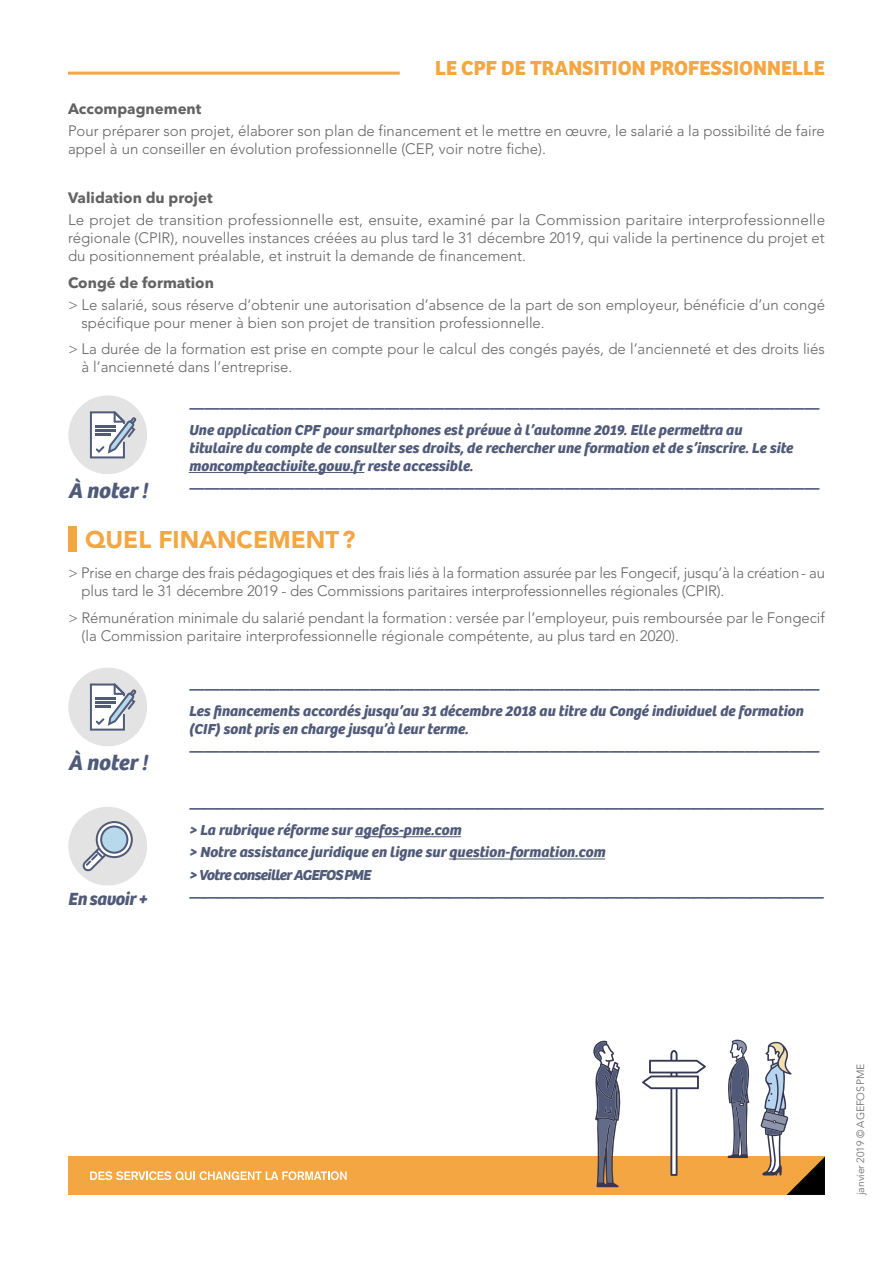
<style>
.page{position:relative;width:893px;height:1263px;background:#fff}
.page>*{position:absolute;margin:0;border:0;box-sizing:border-box;transform-origin:0 0}
.t1{font:900 24px "Avenir";color:#f3a641}
.t2{font:italic 700 21.9px "Bree";color:#505a79}
.t3{font:700 21px "Bree";color:#f3a641}
.t4{font:italic 700 18.3px "Bree";letter-spacing:-.015em;color:#505a79}
.t5{font:300 15px/18px "Avenir";color:#646363}
.t6{font:italic 700 15px/22.2px "Bree";color:#505a79}
.t7{font:700 15px "Avenir Next LT Pro";color:#646363}
.t8{font:300 10.5px "Avenir";letter-spacing:-.01em;color:#646363}
.s1{color:#505a78}
</style>
<div class="page">
<div style="left:68px;top:526px;width:9px;height:26px;background:#f3a641"></div>
<div style="left:68px;top:1157px;width:757px;height:38px;background:#f3a641"></div>
<svg style="left:90px;top:1171px;width:257px;height:9px"></svg>
<hr style="left:189px;top:472px;width:175px;height:1px;background:#505a79">
<div style="left:68px;top:395px;width:79px;height:79px;background:#e3e3e3;border-radius:50%"></div>
<svg style="left:90px;top:411px;width:46px;height:47px"></svg>
<hr style="left:96px;top:429px;width:20px;height:2px;background:#505a79">
<div style="left:68px;top:668px;width:79px;height:78px;background:#e3e3e3;border-radius:50%"></div>
<svg style="left:90px;top:683px;width:46px;height:48px"></svg>
<hr style="left:96px;top:701px;width:20px;height:2px;background:#505a79">
<hr style="left:68px;top:72px;width:332px;height:3px;background:#f3a641">
<hr style="left:355px;top:836px;width:106px;height:1px;background:#505a79">
<hr style="left:449px;top:859px;width:156px;height:1px;background:#505a78">
<div style="left:68px;top:807px;width:79px;height:78px;background:#e3e3e3;border-radius:50%"></div>
<svg style="left:97px;top:822px;width:35px;height:35px"></svg>
<div style="left:96px;top:821px;width:37px;height:37px;border:2px solid #505a79;border-radius:50%"></div>
<div style="left:101px;top:826px;width:26px;height:27px;background:#b6d9ec;border-radius:50%"></div>
<div style="left:100px;top:825px;width:28px;height:29px;border:2px solid #505a79;border-radius:50%"></div>
<svg style="left:82px;top:837px;width:34px;height:35px"></svg>
<svg style="left:642px;top:1050px;width:64px;height:126px"></svg>
<svg style="left:593px;top:1041px;width:28px;height:146px"></svg>
<svg style="left:760px;top:1041px;width:65px;height:154px"></svg>
<svg style="left:726px;top:1039px;width:23px;height:119px"></svg>
<h3 class="t3" style="left:435px;top:55px;width:391px">LE CPF DE TRANSITION PROFESSIONNELLE</h3>
<p class="t7" style="left:68px;top:99px;width:135px">Accompagnement</p>
<p class="t5" style="left:68px;top:122px;width:758px">Pour préparer son projet, élaborer son plan de financement et le mettre en œuvre, le salarié a la possibilité de faire appel à un conseiller en évolution professionnelle (CEP, voir notre fiche).</p>
<p class="t7" style="left:68px;top:188px;width:146px">Validation du projet</p>
<p class="t5" style="left:68px;top:211px;width:759px;text-align:justify">Le projet de transition professionnelle est, ensuite, examiné par la Commission paritaire interprofessionnelle régionale (CPIR), nouvelles instances créées au plus tard le 31 décembre 2019, qui valide la pertinence du projet et du positionnement préalable, et instruit la demande de financement.</p>
<p class="t7" style="left:68px;top:273px;width:147px">Congé de formation</p>
<p class="t5" style="left:82px;top:296px;width:745px;text-indent:-14px">&gt; Le salarié, sous réserve d’obtenir une autorisation d’absence de la part de son employeur, bénéficie d’un congé spécifique pour mener à bien son projet de transition professionnelle.</p>
<p class="t5" style="left:82px;top:340px;width:745px;text-indent:-14px">&gt; La durée de la formation est prise en compte pour le calcul des congés payés, de l’ancienneté et des droits liés à l’ancienneté dans l’entreprise.</p>
<p class="t6" style="left:189px;top:397px;width:632px">——————————————————————————————————————————<br>Une application CPF pour smartphones est prévue à l’automne 2019. Elle permettra au</p>
<p class="t6" style="left:189px;top:439px;width:606px;line-height:18px">titulaire du compte de consulter ses droits, de rechercher une formation et de s’inscrire. Le site moncompteactivite.gouv.fr reste accessible.</p>
<h2 class="t2" style="left:68px;top:477px;width:81px">À noter !</h2>
<p class="t6" style="left:189px;top:477px;width:632px">——————————————————————————————————————————</p>
<h1 class="t1" style="left:85px;top:519px;width:272px">QUEL FINANCEMENT?</h1>
<p class="t5" style="left:82px;top:564px;width:745px;text-indent:-14px">&gt; Prise en charge des frais pédagogiques et des frais liés à la formation assurée par les Fongecif, jusqu’à la création- au plus tard le 31 décembre 2019 - des Commissions paritaires interprofessionnelles régionales (CPIR).</p>
<p class="t5" style="left:82px;top:608px;width:745px;text-indent:-14px">&gt; Rémunération minimale du salarié pendant la formation: versée par l’employeur, puis remboursée par le Fongecif (la Commission paritaire interprofessionnelle régionale compétente, au plus tard en 2020).</p>
<h2 class="t2" style="left:68px;top:749px;width:81px">À noter !</h2>
<p class="t6" style="left:189px;top:678px;width:632px">——————————————————————————————————————————<br>Les financements accordés jusqu’au 31 décembre 2018 au titre du Congé individuel de formation</p>
<p class="t6" style="left:189px;top:718px;width:632px">(CIF) sont pris en charge jusqu’à leur terme. ——————————————————————————————————————————</p>
<p class="t6" style="left:189px;top:797px;width:636px">———————————————————————————————————————————— &gt; La rubrique réforme sur agefos-pme.com<br>&gt; Notre assistance juridique en ligne sur <span class="s1">question-formation.com<br></span>&gt; Votre conseiller AGEFOSPME</p>
<p class="t4" style="left:68px;top:888px;width:81px">En savoir +</p>
<p class="t6" style="left:189px;top:886px;width:636px">————————————————————————————————————————————</p>
<p class="t8" style="left:854px;top:1195px;width:133px;rotate:-90deg">janvier 2019 © AGEFOSPME</p>
</div>
